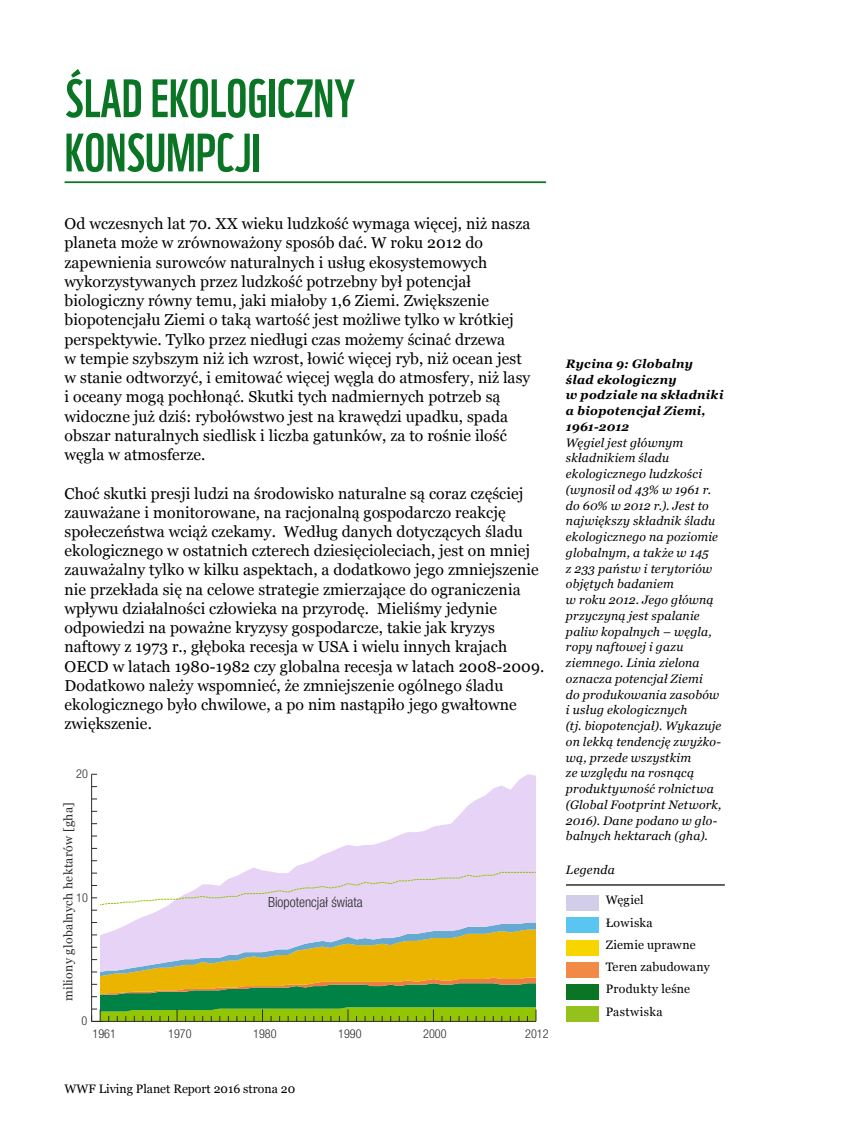
<style>
.page{position:relative;width:844px;height:1141px;background:#fff}
.page>*{position:absolute;margin:0;border:0;box-sizing:border-box;transform-origin:0 0}
.t1{font:52.5px/54.2px "WWF";color:#0a7524}
.t2{font:15.75px/19.2px "Georgia";letter-spacing:.005em;color:#000}
.t3{font:300 condensed 14px "Helvetica Neue LT Pro";color:#2c2c2c}
.t4{font:italic 12.25px/15.8px "Georgia";letter-spacing:.015em;color:#000}
.t5{font:12.25px/22.4px "Georgia";letter-spacing:.01em;color:#000}
.t6{font:italic 700 12.25px/15.8px "Georgia";letter-spacing:.025em;color:#000}
.t7{font:12.25px "Georgia";letter-spacing:.03em;color:#2c2c2c}
.t8{font:300 condensed 12.25px "Helvetica Neue LT Pro";color:#2c2c2c}
</style>
<div class="page">
<hr style="left:64px;top:181px;width:482px;height:2px;background:#0a7524">
<div style="left:566px;top:940px;width:32px;height:15px;background:#f9d500"></div>
<div style="left:566px;top:962px;width:32px;height:16px;background:#f18a47"></div>
<div style="left:566px;top:984px;width:32px;height:16px;background:#0a7524"></div>
<div style="left:566px;top:1007px;width:32px;height:15px;background:#94c11c"></div>
<div style="left:566px;top:895px;width:32px;height:16px;background:#d2cde8"></div>
<div style="left:566px;top:917px;width:32px;height:16px;background:#5bc5f2"></div>
<hr style="left:566px;top:884px;width:158px;height:2px;background:#000">
<svg style="left:132px;top:774px;width:404px;height:148px"></svg>
<hr style="left:91px;top:774px;width:1px;height:247px;background:#2c2c2c">
<svg style="left:92px;top:872px;width:444px;height:39px"></svg>
<svg style="left:91px;top:922px;width:445px;height:100px;background:#a4af5a"></svg>
<h1 class="t1" style="left:64px;top:66px;width:292px">ŚLAD EKOLOGICZNY<br>KONSUMPCJI</h1>
<p class="t2" style="left:64px;top:213px;width:467px">Od wczesnych lat 70. XX wieku ludzkość wymaga więcej, niż nasza planeta może w zrównoważony sposób dać. W roku 2012 do zapewnienia surowców naturalnych i usług ekosystemowych wykorzystywanych przez ludzkość potrzebny był potencjał biologiczny równy temu, jaki miałoby 1,6 Ziemi. Zwiększenie biopotencjału Ziemi o taką wartość jest możliwe tylko w krótkiej perspektywie. Tylko przez niedługi czas możemy ścinać drzewa<br>w tempie szybszym niż ich wzrost, łowić więcej ryb, niż ocean jest w stanie odtworzyć, i emitować więcej węgla do atmosfery, niż lasy i oceany mogą pochłonąć. Skutki tych nadmiernych potrzeb są widoczne już dziś: rybołówstwo jest na krawędzi upadku, spada obszar naturalnych siedlisk i liczba gatunków, za to rośnie ilość węgla w atmosferze.</p>
<p class="t2" style="left:64px;top:483px;width:481px">Choć skutki presji ludzi na środowisko naturalne są coraz częściej zauważane i monitorowane, na racjonalną gospodarczo reakcję społeczeństwa wciąż czekamy. Według danych dotyczących śladu ekologicznego w ostatnich czterech dziesięcioleciach, jest on mniej zauważalny tylko w kilku aspektach, a dodatkowo jego zmniejszenie nie przekłada się na celowe strategie zmierzające do ograniczenia wpływu działalności człowieka na przyrodę. Mieliśmy jedynie odpowiedzi na poważne kryzysy gospodarcze, takie jak kryzys naftowy z 1973 r., głęboka recesja w USA i wielu innych krajach OECD w latach 1980-1982 czy globalna recesja w latach 2008-2009.<br>Dodatkowo należy wspomnieć, że zmniejszenie ogólnego śladu ekologicznego było chwilowe, a po nim nastąpiło jego gwałtowne zwiększenie.</p>
<p class="t8" style="left:76px;top:767px;width:13px">20</p>
<p class="t7" style="left:61px;top:1001px;width:201px;rotate:-90deg">miliony globalnych hektarów [gha]</p>
<p class="t8" style="left:76px;top:890px;width:13px">10</p>
<p class="t8" style="left:81px;top:1014px;width:7px">0</p>
<p class="t3" style="left:268px;top:894px;width:96px">Biopotencjał świata</p>
<p class="t8" style="left:92px;top:1026px;width:25px">1961</p>
<p class="t8" style="left:168px;top:1026px;width:25px">1970</p>
<p class="t8" style="left:253px;top:1026px;width:25px">1980</p>
<p class="t8" style="left:338px;top:1026px;width:25px">1990</p>
<p class="t8" style="left:423px;top:1026px;width:25px">2000</p>
<p class="t8" style="left:525px;top:1026px;width:25px">2012</p>
<p class="t6" style="left:566px;top:355px;width:159px">Rycina 9: Globalny ślad ekologiczny<br>w podziale na składniki a biopotencjał Ziemi,<br>1961-2012</p>
<p class="t4" style="left:566px;top:434px;width:157px">Węgiel jest głównym składnikiem śladu ekologicznego ludzkości (wynosił od 43% w 1961 r. do 60% w 2012 r.). Jest to największy składnik śladu ekologicznego na poziomie globalnym, a także w 145<br>z 233 państw i terytoriów objętych badaniem<br>w roku 2012. Jego główną przyczyną jest spalanie paliw kopalnych – węgla, ropy naftowej i gazu ziemnego. Linia zielona oznacza potencjał Ziemi<br>do produkowania zasobów i usług ekologicznych<br>(tj. biopotencjał). Wykazuje on lekką tendencję zwyżko&shy;wą, przede wszystkim<br>ze względu na rosnącą produktywność rolnictwa (Global Footprint Network,<br>2016). Dane podano w glo&shy;balnych hektarach (gha).</p>
<p class="t4" style="left:566px;top:862px;width:50px">Legenda</p>
<p class="t5" style="left:605px;top:888px;width:39px">Węgiel</p>
<p class="t5" style="left:605px;top:911px;width:106px">Łowiska<br>Ziemie uprawne<br>Teren zabudowany<br>Produkty leśne<br>Pastwiska</p>
<p class="t5" style="left:64px;top:1077px;width:232px">WWF Living Planet Report 2016 strona 20</p>
</div>
